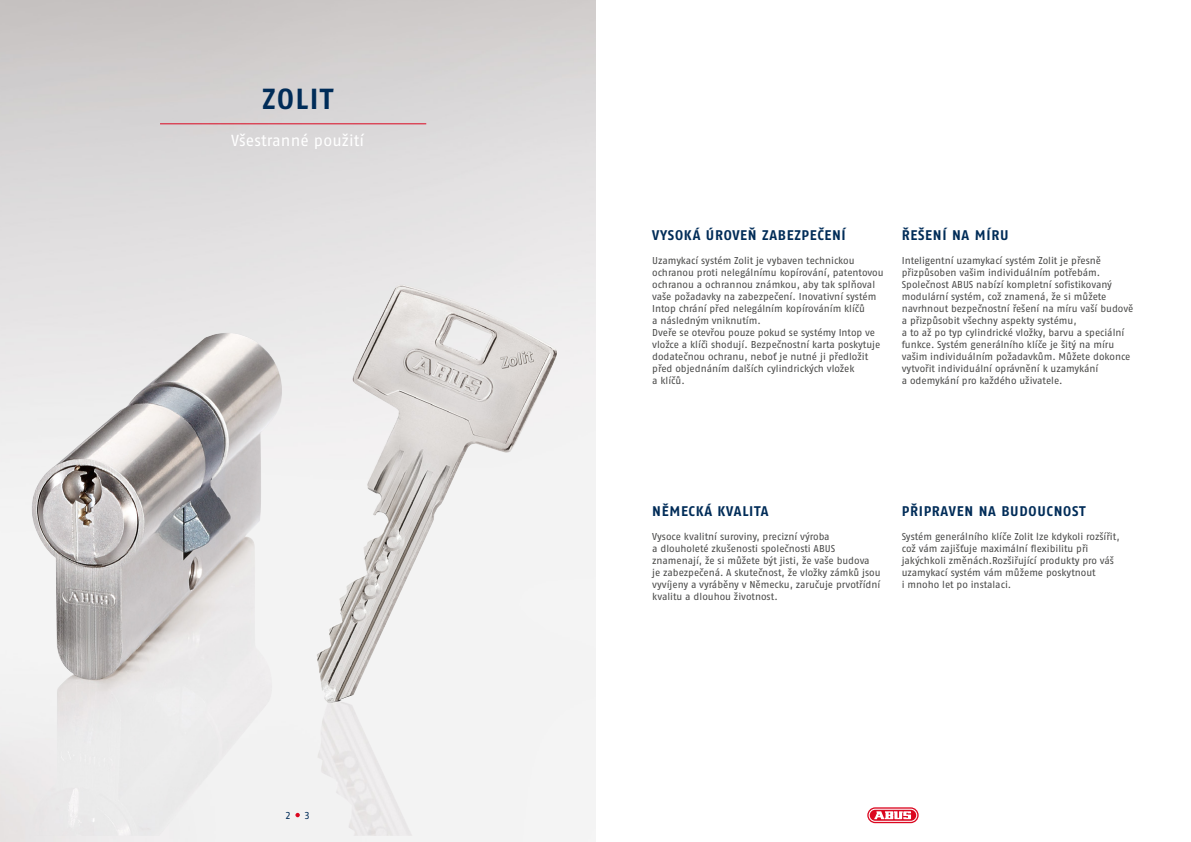
<style>
.page{position:relative;width:1191px;height:842px;background:#fff}
.page>*{position:absolute;margin:0;border:0;box-sizing:border-box;transform-origin:0 0}
.t1{font:700 29px "ABUS Fago Pro";letter-spacing:.05em;color:#002c58}
.t2{font:16px "ABUS Fago Pro";letter-spacing:.01em;color:#fff}
.t3{font:700 14px "ABUS Fago Pro";letter-spacing:.05em;color:#002c58}
.t4{font:10px/12px "ABUS Fago Pro";color:#4a4a49}
.t5{font:10px "ABUS Fago Pro";color:#002c58}
</style>
<div class="page">
<img style="left:0;top:0;width:595px;height:842px">
<img style="left:316px;top:286px;width:203px;height:550px">
<hr style="left:160px;top:123px;width:266px;height:1px;background:#db0720">
<svg style="left:867px;top:807px;width:51px;height:16px"></svg>
<svg style="left:868px;top:809px;width:49px;height:13px"></svg>
<svg style="left:295px;top:813px;width:5px;height:4px"></svg>
<h1 class="t1" style="left:262px;top:82px;width:73px">ZOLIT</h1>
<h2 class="t2" style="left:231px;top:131px;width:134px">Všestranné použití</h2>
<p class="t5" style="left:286px;top:809px;width:6px">2</p>
<p class="t5" style="left:305px;top:809px;width:6px">3</p>
<h3 class="t3" style="left:652px;top:227px;width:195px">VYSOKÁ ÚROVEŇ ZABEZPEČENÍ</h3>
<p class="t4" style="left:652px;top:255px;width:233px">Uzamykací systém Zolit je vybaven technickou ochranou proti nelegálnímu kopírování, patentovou ochranou a ochrannou známkou, aby tak splňoval vaše požadavky na zabezpečení. Inovativní systém Intop chrání před nelegálním kopírováním klíčů<br>a následným vniknutím.<br>Dveře se otevřou pouze pokud se systémy Intop ve vložce a klíči shodují. Bezpečnostní karta poskytuje dodatečnou ochranu, neboť je nutné ji předložit před objednáním dalších cylindrických vložek<br>a klíčů.</p>
<h3 class="t3" style="left:901px;top:227px;width:108px">ŘEŠENÍ NA MÍRU</h3>
<p class="t4" style="left:901px;top:255px;width:233px">Inteligentní uzamykací systém Zolit je přesně přizpůsoben vašim individuálním potřebám.<br>Společnost ABUS nabízí kompletní sofistikovaný modulární systém, což znamená, že si můžete navrhnout bezpečnostní řešení na míru vaší budově a přizpůsobit všechny aspekty systému,<br>a to až po typ cylindrické vložky, barvu a speciální funkce. Systém generálního klíče je šitý na míru vašim individuálním požadavkům. Můžete dokonce vytvořit individuální oprávnění k uzamykání<br>a odemykání pro každého uživatele.</p>
<h3 class="t3" style="left:652px;top:503px;width:118px">NĚMECKÁ KVALITA</h3>
<p class="t4" style="left:652px;top:531px;width:230px">Vysoce kvalitní suroviny, precizní výroba<br>a dlouholeté zkušenosti společnosti ABUS znamenají, že si můžete být jisti, že vaše budova<br>je zabezpečená. A skutečnost, že vložky zámků jsou vyvíjeny a vyráběny v Německu, zaručuje prvotřídní kvalitu a dlouhou životnost.</p>
<h3 class="t3" style="left:901px;top:503px;width:185px">PŘIPRAVEN NA BUDOUCNOST</h3>
<p class="t4" style="left:901px;top:531px;width:219px">Systém generálního klíče Zolit lze kdykoli rozšířit, což vám zajišťuje maximální flexibilitu při jakýchkoli změnách.Rozšiřující produkty pro váš uzamykací systém vám můžeme poskytnout<br>i mnoho let po instalaci.</p>
</div>
